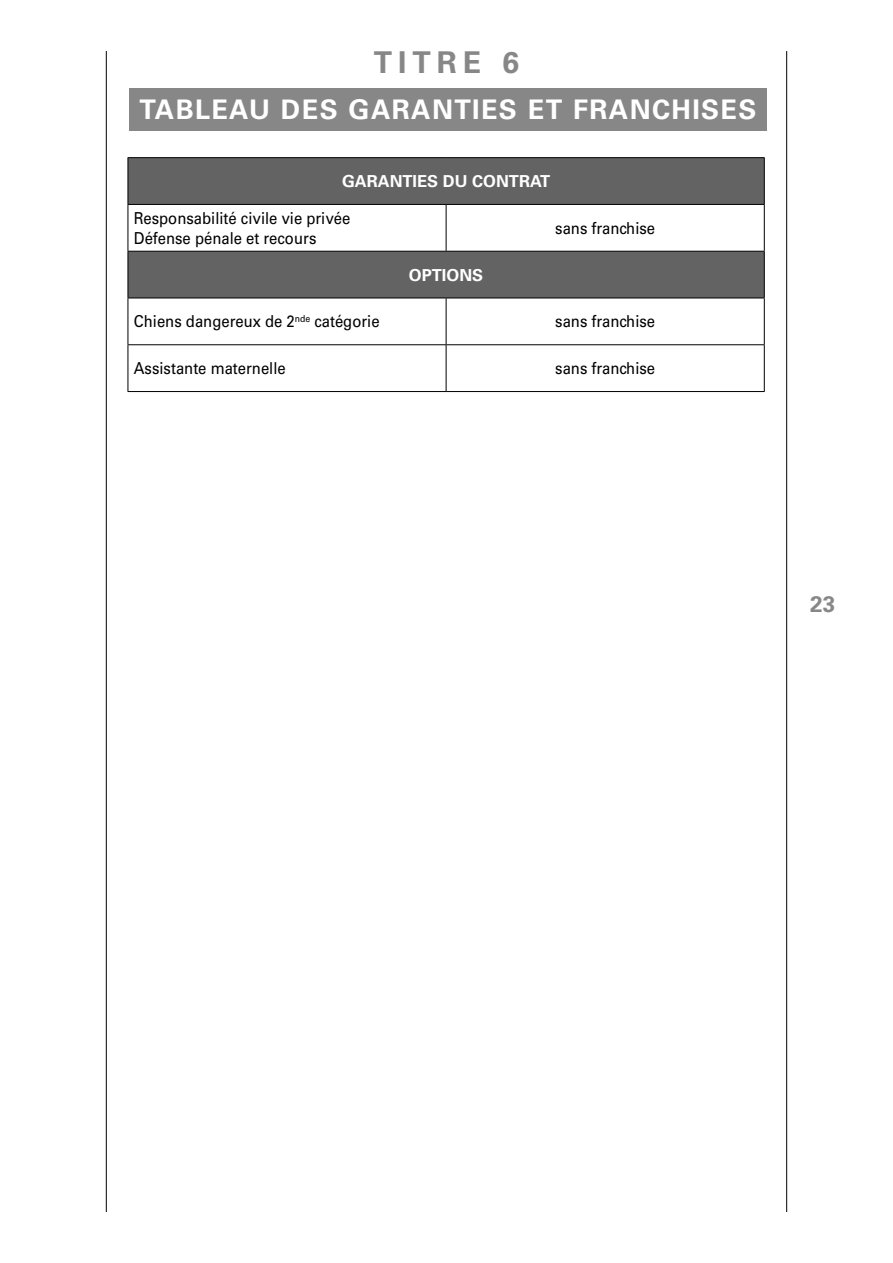
<style>
.page{position:relative;width:893px;height:1263px;background:#fff}
.page>*{position:absolute;margin:0;border:0;box-sizing:border-box;transform-origin:0 0}
.t1{font:700 30px "Univers LT Std";letter-spacing:.2em;color:#878787}
.t2{font:700 27px "Univers LT Std";letter-spacing:.05em;color:#fff}
.t3{font:700 22.5px "Univers LT Std";color:#878787}
.t4{font:16.5px/19.8px "Univers LT Std";color:#000;scale:.9 1}
.t5{font:700 16.5px "Univers LT Std";color:#fff}
</style>
<div class="page">
<hr style="left:786px;top:51px;width:1px;height:1161px;background:#000">
<hr style="left:106px;top:51px;width:1px;height:1161px;background:#000">
<div style="left:129px;top:88px;width:638px;height:43px;background:#878787"></div>
<svg style="left:129px;top:158px;width:635px;height:140px;fill:#646363"></svg>
<hr style="left:128px;top:157px;width:318px;height:1px;background:#000">
<hr style="left:128px;top:158px;width:1px;height:46px;background:#000">
<hr style="left:446px;top:157px;width:319px;height:1px;background:#000">
<hr style="left:764px;top:158px;width:1px;height:46px;background:#000">
<hr style="left:128px;top:204px;width:318px;height:1px;background:#000">
<hr style="left:128px;top:205px;width:1px;height:46px;background:#000">
<hr style="left:446px;top:204px;width:319px;height:1px;background:#000">
<hr style="left:446px;top:205px;width:1px;height:46px;background:#000">
<hr style="left:764px;top:205px;width:1px;height:46px;background:#000">
<hr style="left:128px;top:251px;width:318px;height:1px;background:#000">
<hr style="left:128px;top:252px;width:1px;height:46px;background:#000">
<hr style="left:446px;top:251px;width:319px;height:1px;background:#000">
<hr style="left:764px;top:252px;width:1px;height:46px;background:#000">
<hr style="left:128px;top:298px;width:318px;height:1px;background:#000">
<hr style="left:128px;top:298px;width:1px;height:46px;background:#000">
<hr style="left:446px;top:298px;width:319px;height:1px;background:#000">
<hr style="left:446px;top:298px;width:1px;height:46px;background:#000">
<hr style="left:764px;top:298px;width:1px;height:46px;background:#000">
<hr style="left:128px;top:344px;width:318px;height:1px;background:#000">
<hr style="left:128px;top:345px;width:1px;height:46px;background:#000">
<hr style="left:446px;top:344px;width:319px;height:1px;background:#000">
<hr style="left:446px;top:345px;width:1px;height:46px;background:#000">
<hr style="left:764px;top:345px;width:1px;height:46px;background:#000">
<hr style="left:128px;top:391px;width:318px;height:1px;background:#000">
<hr style="left:446px;top:391px;width:319px;height:1px;background:#000">
<h1 class="t1" style="left:374px;top:45px;width:147px">TITRE 6</h1>
<h2 class="t2" style="left:140px;top:94px;width:618px">TABLEAU DES GARANTIES ET FRANCHISES</h2>
<p class="t5" style="left:342px;top:172px;width:210px">GARANTIES DU CONTRAT</p>
<p class="t4" style="left:134px;top:208px;width:242px">Responsabilité civile vie privée<br>Défense pénale et recours</p>
<p class="t4" style="left:555px;top:218px;width:113px">sans franchise</p>
<p class="t5" style="left:409px;top:265px;width:76px">OPTIONS</p>
<p class="t4" style="left:134px;top:312px;width:274px">Chiens dangereux de 2<sup>nde</sup> catégorie</p>
<p class="t4" style="left:555px;top:312px;width:113px">sans franchise</p>
<p class="t4" style="left:134px;top:358px;width:170px">Assistante maternelle</p>
<p class="t4" style="left:555px;top:358px;width:113px">sans franchise</p>
<h3 class="t3" style="left:810px;top:590px;width:27px">23</h3>
</div>
